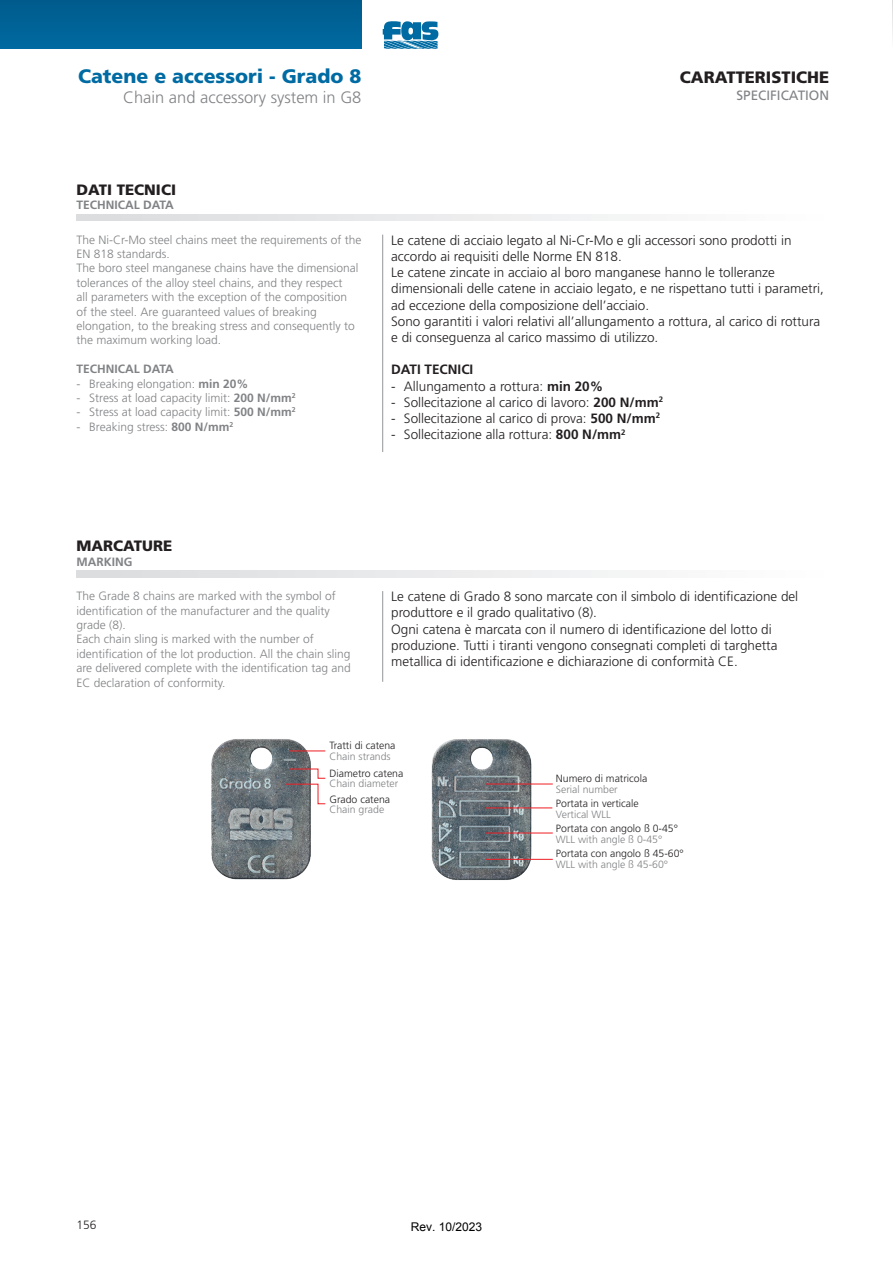
<style>
.page{position:relative;width:893px;height:1263px;background:#fff}
.page>*{position:absolute;margin:0;border:0;box-sizing:border-box;transform-origin:0 0}
.t1{font:900 19.5px "Frutiger";color:#006ba3}
.t2{font:300 16.5px "Frutiger";color:#808285}
.t3{font:900 16.5px "Frutiger";color:#231f20}
.t4{font:900 15px "Frutiger";color:#231f20}
.t5{font:300 13.5px/16.2px "Frutiger";color:#231f20}
.t6{font:13.5px "Frutiger";color:#808285}
.t7{font:700 13.5px "Frutiger";color:#231f20}
.t8{font:300 12px/14.4px "Frutiger";color:#808285}
.t9{font:700 12px "Frutiger";color:#808285}
.t10{font:12px "Arial";color:#000}
.t11{font:300 12px "Frutiger";color:#231f20}
.t12{font:300 10.5px "Frutiger";color:#231f20}
.t13{font:300 10.5px "Frutiger";color:#808285}
.s1{font-weight:700}
</style>
<div class="page">
<svg style="left:892px;top:0;width:1px;height:38px"></svg>
<svg style="left:383px;top:21px;width:55px;height:28px;background:#4693bc"></svg>
<svg style="left:77px;top:214px;width:552px;height:7px"></svg>
<svg style="left:77px;top:571px;width:552px;height:6px"></svg>
<div style="left:0;top:0;width:361px;height:49px;background:#006297"></div>
<hr style="left:382px;top:235px;width:1px;height:217px;background:#939598">
<hr style="left:382px;top:591px;width:1px;height:91px;background:#939598">
<img style="left:431px;top:739px;width:109px;height:141px">
<hr style="left:486px;top:784px;width:67px;height:1px;background:#ee1d23">
<hr style="left:486px;top:833px;width:67px;height:1px;background:#ee1d23">
<hr style="left:486px;top:859px;width:67px;height:1px;background:#ee1d23">
<hr style="left:486px;top:807px;width:66px;height:1px;background:#ee1d23">
<img style="left:211px;top:739px;width:107px;height:141px">
<hr style="left:290px;top:750px;width:35px;height:1px;background:#ee1d23">
<svg style="left:285px;top:768px;width:41px;height:36px"></svg>
<h1 class="t1" style="left:78px;top:65px;width:285px">Catene e accessori - Grado 8</h1>
<p class="t2" style="left:123px;top:88px;width:240px">Chain and accessory system in G8</p>
<p class="t3" style="left:680px;top:68px;width:151px">CARATTERISTICHE</p>
<p class="t6" style="left:736px;top:87px;width:94px">SPECIFICATION</p>
<p class="t4" style="left:77px;top:180px;width:101px">DATI TECNICI</p>
<p class="t9" style="left:77px;top:198px;width:99px">TECHNICAL DATA</p>
<p class="t8" style="left:77px;top:232px;width:286px">The Ni-Cr-Mo steel chains meet the requirements of the EN 818 standards.<br>The boro steel manganese chains have the dimensional tolerances of the alloy steel chains, and they respect<br>all parameters with the exception of the composition<br>of the steel. Are guaranteed values of breaking elongation, to the breaking stress and consequently to the maximum working load.</p>
<p class="t9" style="left:77px;top:362px;width:99px">TECHNICAL DATA</p>
<p class="t8" style="left:77px;top:376px;width:173px">- Breaking elongation: <span class="s1">min 20%</span></p>
<p class="t8" style="left:77px;top:391px;width:221px">- Stress at load capacity limit: <span class="s1">200 N/mm</span><sup>2</sup></p>
<p class="t8" style="left:77px;top:405px;width:221px">- Stress at load capacity limit: <span class="s1">500 N/mm</span><sup>2</sup></p>
<p class="t8" style="left:77px;top:420px;width:158px">- Breaking stress: <span class="s1">800 N/mm</span><sup>2</sup></p>
<p class="t5" style="left:391px;top:232px;width:434px">Le catene di acciaio legato al Ni-Cr-Mo e gli accessori sono prodotti in accordo ai requisiti delle Norme EN 818.<br>Le catene zincate in acciaio al boro manganese hanno le tolleranze dimensionali delle catene in acciaio legato, e ne rispettano tutti i parametri, ad eccezione della composizione dell’acciaio.<br>Sono garantiti i valori relativi all’allungamento a rottura, al carico di rottura e di conseguenza al carico massimo di utilizzo.</p>
<p class="t7" style="left:391px;top:362px;width:84px">DATI TECNICI</p>
<p class="t5" style="left:391px;top:378px;width:214px">- Allungamento a rottura: <span class="s1">min 20%</span></p>
<p class="t5" style="left:391px;top:394px;width:273px">- Sollecitazione al carico di lavoro: <span class="s1">200 N/mm</span><sup>2</sup></p>
<p class="t5" style="left:391px;top:410px;width:270px">- Sollecitazione al carico di prova: <span class="s1">500 N/mm</span><sup>2</sup></p>
<p class="t5" style="left:391px;top:427px;width:236px">- Sollecitazione alla rottura: <span class="s1">800 N/mm</span><sup>2</sup></p>
<p class="t4" style="left:77px;top:537px;width:97px">MARCATURE</p>
<p class="t9" style="left:77px;top:554px;width:57px">MARKING</p>
<p class="t8" style="left:77px;top:589px;width:276px">The Grade 8 chains are marked with the symbol of identification of the manufacturer and the quality grade (8).<br>Each chain sling is marked with the number of identification of the lot production. All the chain sling are delivered complete with the identification tag and EC declaration of conformity.</p>
<p class="t5" style="left:391px;top:589px;width:409px">Le catene di Grado 8 sono marcate con il simbolo di identificazione del produttore e il grado qualitativo (8).<br>Ogni catena è marcata con il numero di identificazione del lotto di produzione. Tutti i tiranti vengono consegnati completi di targhetta metallica di identificazione e dichiarazione di conformità CE.</p>
<p class="t11" style="left:77px;top:1218px;width:22px">156</p>
<p class="t12" style="left:329px;top:740px;width:68px">Tratti di catena</p>
<p class="t13" style="left:329px;top:750px;width:63px">Chain strands</p>
<p class="t12" style="left:329px;top:767px;width:75px">Diametro catena</p>
<p class="t13" style="left:329px;top:777px;width:70px">Chain diameter</p>
<p class="t12" style="left:329px;top:793px;width:62px">Grado catena</p>
<p class="t13" style="left:329px;top:803px;width:56px">Chain grade</p>
<p class="t12" style="left:556px;top:772px;width:93px">Numero di matricola</p>
<p class="t13" style="left:556px;top:783px;width:63px">Serial number</p>
<p class="t12" style="left:556px;top:823px;width:124px">Portata con angolo ß 0-45°</p>
<p class="t13" style="left:556px;top:833px;width:108px">WLL with angle ß 0-45°</p>
<p class="t12" style="left:556px;top:848px;width:129px">Portata con angolo ß 45-60°</p>
<p class="t13" style="left:556px;top:858px;width:114px">WLL with angle ß 45-60°</p>
<p class="t12" style="left:556px;top:797px;width:84px">Portata in verticale</p>
<p class="t13" style="left:556px;top:808px;width:56px">Vertical WLL</p>
<p class="t10" style="left:411px;top:1219px;width:73px">Rev. 10/2023</p>
</div>
